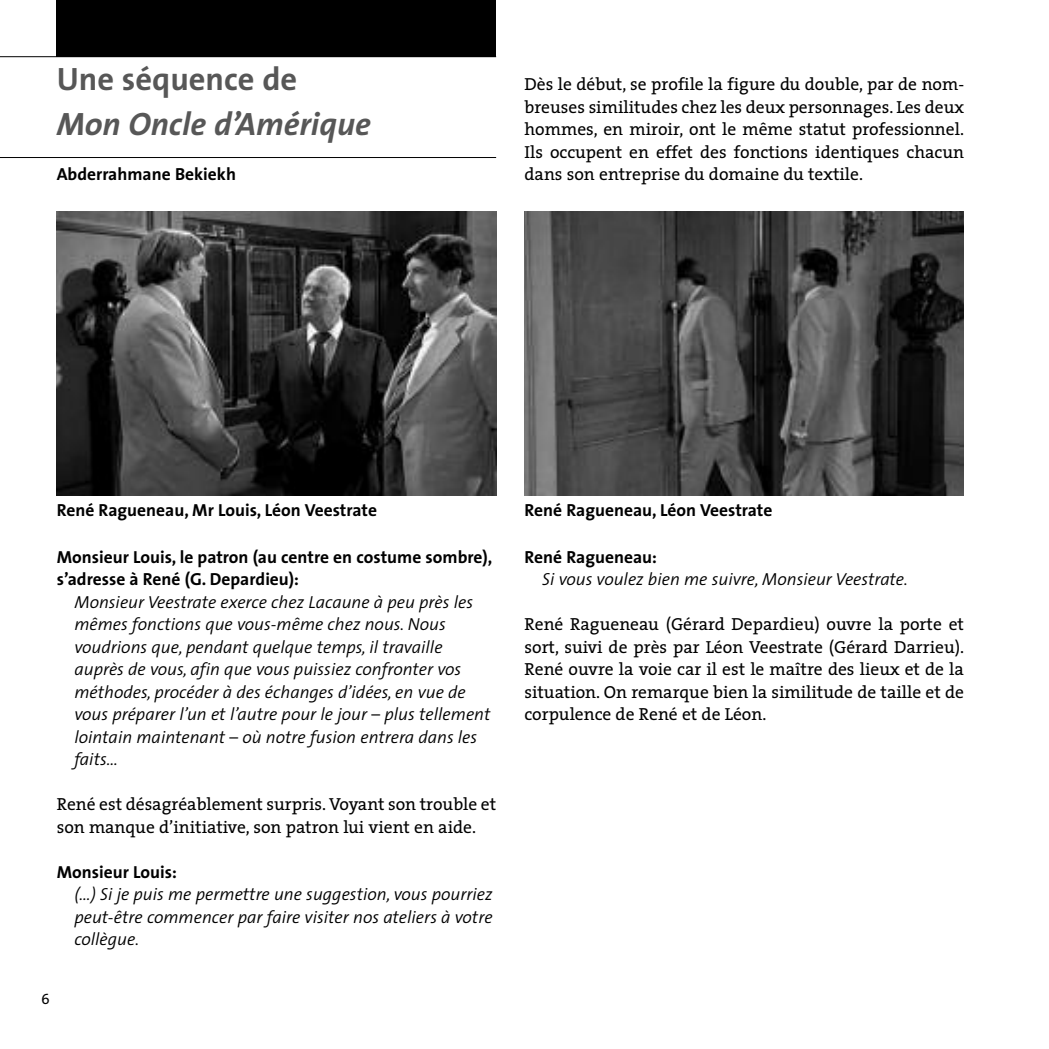
<style>
.page{position:relative;width:1049px;height:1049px;background:#fff}
.page>*{position:absolute;margin:0;border:0;box-sizing:border-box;transform-origin:0 0}
.t1{font:italic 700 32.5px "The Sans";color:#575757}
.t2{font:700 32.5px "The Sans";color:#575757}
.t3{font:17.5px/22.5px "The Serif";color:#000;text-align:justify}
.t4{font:italic 300 17.5px/22.5px "The Sans";color:#000}
.t5{font:700 17.5px/22.5px "The Sans";color:#000}
.t6{font:15px "The Sans Expert";color:#000}
</style>
<div class="page">
<img style="left:57px;top:212px;width:439px;height:283px">
<img style="left:524px;top:212px;width:440px;height:283px">
<div style="left:57px;top:0;width:439px;height:57px;background:#000"></div>
<hr style="left:0;top:157px;width:496px;height:1px;background:#000">
<hr style="left:0;top:56px;width:496px;height:1px;background:#000">
<h1 class="t2" style="left:57px;top:66px;width:242px">Une séquence de</h1>
<h1 class="t1" style="left:57px;top:111px;width:316px">Mon Oncle d’Amérique</h1>
<p class="t5" style="left:57px;top:164px;width:181px">Abderrahmane Bekiekh</p>
<p class="t3" style="left:524px;top:75px;width:441px">Dès le début, se profile la figure du double, par de nom&shy;breuses similitudes chez les deux personnages. Les deux hommes, en miroir, ont le même statut professionnel.<br>Ils occupent en effet des fonctions identiques chacun dans son entreprise du domaine du textile.</p>
<p class="t5" style="left:57px;top:500px;width:322px">René Ragueneau, Mr Louis, Léon Veestrate</p>
<p class="t5" style="left:57px;top:547px;width:437px">Monsieur Louis, le patron (au centre en costume sombre), s’adresse à René (G. Depardieu):</p>
<p class="t4" style="left:74px;top:592px;width:417px">Monsieur Veestrate exerce chez Lacaune à peu près les mêmes fonctions que vous-même chez nous. Nous voudrions que, pendant quelque temps, il travaille auprès de vous, afin que vous puissiez confronter vos méthodes, procéder à des échanges d’idées, en vue de vous préparer l’un et l’autre pour le jour – plus tellement lointain maintenant – où notre fusion entrera dans les faits…</p>
<p class="t3" style="left:57px;top:795px;width:441px">René est désagréablement surpris. Voyant son trouble et son manque d’initiative, son patron lui vient en aide.</p>
<p class="t5" style="left:57px;top:862px;width:122px">Monsieur Louis:</p>
<p class="t4" style="left:74px;top:885px;width:420px;text-align:justify">(…) Si je puis me permettre une suggestion, vous pourriez peut-être commencer par faire visiter nos ateliers à votre collègue.</p>
<p class="t6" style="left:41px;top:993px;width:10px">6</p>
<p class="t5" style="left:524px;top:500px;width:249px">René Ragueneau, Léon Veestrate</p>
<p class="t5" style="left:524px;top:547px;width:134px">René Ragueneau:</p>
<p class="t4" style="left:542px;top:570px;width:367px">Si vous voulez bien me suivre, Monsieur Veestrate.</p>
<p class="t3" style="left:524px;top:615px;width:441px">René Ragueneau (Gérard Depardieu) ouvre la porte et sort, suivi de près par Léon Veestrate (Gérard Darrieu).<br>René ouvre la voie car il est le maître des lieux et de la situation. On remarque bien la similitude de taille et de corpulence de René et de Léon.</p>
</div>
